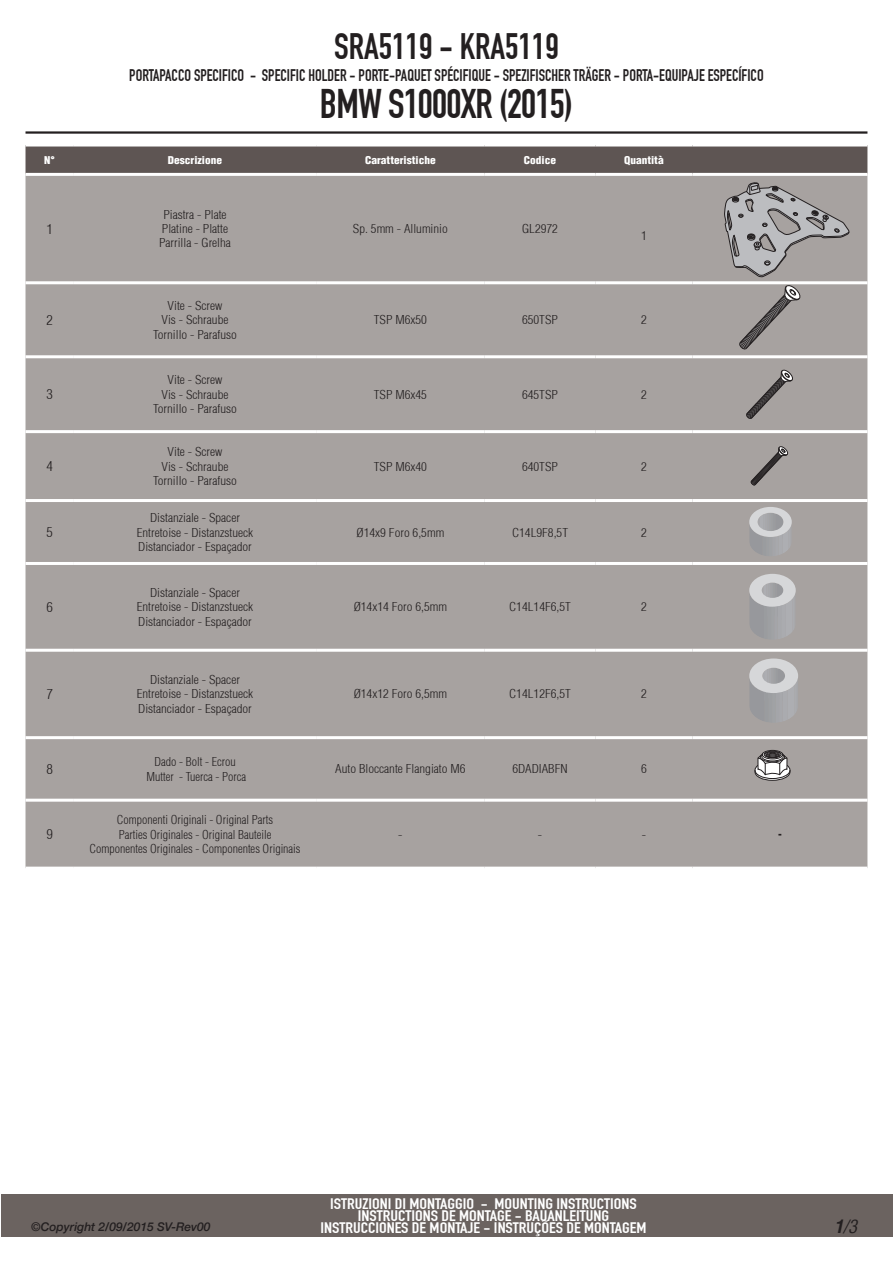
<style>
.page{position:relative;width:893px;height:1263px;background:#fff}
.page>*{position:absolute;margin:0;border:0;box-sizing:border-box;transform-origin:0 0}
.t1{font:40.5px "DIN Engschrift Alternate";letter-spacing:-.02em;color:#231f20}
.t2{font:36px "DIN Engschrift Alternate";color:#231f20}
.t3{font:italic condensed 18px "Helvetica";color:#231f20}
.t4{font:16.5px "DIN Engschrift Alternate";color:#231f20;scale:.95 1}
.t5{font:15px/12px "DIN Engschrift Alternate";color:#fff;text-align:center;scale:1.2 1}
.t6{font:300 condensed 13.5px "Helvetica";color:#231f20;scale:1.08 1}
.t7{font:300 condensed 12px "Helvetica";color:#231f20;scale:1.08 1}
.t8{font:300 condensed 12px "Helvetica";color:#231f20}
.t9{font:italic 500 12px "Helvetica Neue";color:#231f20}
.t10{font:900 condensed 10.5px "Helvetica";color:#fff;scale:1.08 1}
.t11{font:900 condensed 10.5px "Helvetica";color:#231f20;scale:1.08 1}
.s1{font-weight:700}
</style>
<div class="page">
<div style="left:1px;top:1194px;width:891px;height:43px;background:#6b6360"></div>
<hr style="left:26px;top:131px;width:841px;height:3px;background:#231f20">
<div style="left:26px;top:147px;width:841px;height:26px;background:#5e5553"></div>
<div style="left:26px;top:176px;width:841px;height:691px;background:#a7a2a0"></div>
<hr style="left:26px;top:281px;width:48px;height:3px;background:#fff">
<hr style="left:74px;top:281px;width:242px;height:3px;background:#fff">
<hr style="left:316px;top:281px;width:169px;height:3px;background:#fff">
<hr style="left:485px;top:281px;width:110px;height:3px;background:#fff">
<hr style="left:595px;top:281px;width:97px;height:3px;background:#fff">
<hr style="left:26px;top:355px;width:48px;height:3px;background:#fff">
<hr style="left:74px;top:355px;width:242px;height:3px;background:#fff">
<hr style="left:316px;top:355px;width:169px;height:3px;background:#fff">
<hr style="left:485px;top:355px;width:110px;height:3px;background:#fff">
<hr style="left:595px;top:355px;width:97px;height:3px;background:#fff">
<hr style="left:26px;top:430px;width:48px;height:3px;background:#fff">
<hr style="left:74px;top:430px;width:242px;height:3px;background:#fff">
<hr style="left:316px;top:430px;width:169px;height:3px;background:#fff">
<hr style="left:485px;top:430px;width:110px;height:3px;background:#fff">
<hr style="left:595px;top:430px;width:97px;height:3px;background:#fff">
<hr style="left:26px;top:499px;width:48px;height:3px;background:#fff">
<hr style="left:74px;top:499px;width:242px;height:3px;background:#fff">
<hr style="left:316px;top:499px;width:169px;height:3px;background:#fff">
<hr style="left:485px;top:499px;width:110px;height:3px;background:#fff">
<hr style="left:595px;top:499px;width:97px;height:3px;background:#fff">
<hr style="left:26px;top:562px;width:48px;height:3px;background:#fff">
<hr style="left:74px;top:562px;width:242px;height:3px;background:#fff">
<hr style="left:316px;top:562px;width:169px;height:3px;background:#fff">
<hr style="left:485px;top:562px;width:110px;height:3px;background:#fff">
<hr style="left:595px;top:562px;width:97px;height:3px;background:#fff">
<hr style="left:692px;top:562px;width:175px;height:3px;background:#fff">
<hr style="left:26px;top:649px;width:48px;height:3px;background:#fff">
<hr style="left:74px;top:649px;width:242px;height:3px;background:#fff">
<hr style="left:316px;top:649px;width:169px;height:3px;background:#fff">
<hr style="left:485px;top:649px;width:110px;height:3px;background:#fff">
<hr style="left:595px;top:649px;width:97px;height:3px;background:#fff">
<hr style="left:692px;top:649px;width:175px;height:3px;background:#fff">
<hr style="left:26px;top:736px;width:48px;height:3px;background:#fff">
<hr style="left:74px;top:736px;width:242px;height:3px;background:#fff">
<hr style="left:316px;top:736px;width:169px;height:3px;background:#fff">
<hr style="left:485px;top:736px;width:110px;height:3px;background:#fff">
<hr style="left:595px;top:736px;width:97px;height:3px;background:#fff">
<hr style="left:692px;top:736px;width:175px;height:3px;background:#fff">
<hr style="left:26px;top:799px;width:48px;height:3px;background:#fff">
<hr style="left:74px;top:799px;width:242px;height:3px;background:#fff">
<hr style="left:316px;top:799px;width:169px;height:3px;background:#fff">
<hr style="left:485px;top:799px;width:110px;height:3px;background:#fff">
<hr style="left:595px;top:799px;width:97px;height:3px;background:#fff">
<hr style="left:692px;top:799px;width:175px;height:3px;background:#fff">
<hr style="left:692px;top:430px;width:175px;height:3px;background:#fff">
<hr style="left:692px;top:499px;width:175px;height:3px;background:#fff">
<hr style="left:692px;top:281px;width:175px;height:3px;background:#fff">
<hr style="left:692px;top:355px;width:175px;height:3px;background:#fff">
<svg style="left:724px;top:182px;width:126px;height:95px;background:#a19e9e"></svg>
<svg style="left:749px;top:507px;width:44px;height:49px;background:#b1b1b3"></svg>
<svg style="left:749px;top:574px;width:48px;height:66px;background:#b1b1b3"></svg>
<svg style="left:749px;top:658px;width:50px;height:65px;background:#b2b2b4"></svg>
<svg style="left:755px;top:750px;width:35px;height:31px"></svg>
<svg style="left:739px;top:285px;width:62px;height:65px;background:#969290"></svg>
<svg style="left:746px;top:369px;width:47px;height:50px;background:#928d8c"></svg>
<svg style="left:751px;top:446px;width:37px;height:40px"></svg>
<h2 class="t2" style="left:334px;top:25px;width:226px">SRA5119 - KRA5119</h2>
<h3 class="t4" style="left:129px;top:65px;width:669px">PORTAPACCO SPECIFICO - SPECIFIC HOLDER - PORTE-PAQUET SPÉCIFIQUE - SPEZIFISCHER TRÄGER - PORTA-EQUIPAJE ESPECÍFICO</h3>
<h1 class="t1" style="left:320px;top:80px;width:255px">BMW S1000XR (2015)</h1>
<p class="t10" style="left:44px;top:153px;width:12px">N°</p>
<p class="t10" style="left:168px;top:153px;width:52px">Descrizione</p>
<p class="t10" style="left:365px;top:153px;width:67px">Caratteristiche</p>
<p class="t10" style="left:524px;top:153px;width:31px">Codice</p>
<p class="t10" style="left:624px;top:153px;width:38px">Quantità</p>
<p class="t6" style="left:46px;top:220px;width:7px">1</p>
<p class="t7" style="left:163px;top:207px;width:60px">Piastra - Plate</p>
<p class="t7" style="left:162px;top:221px;width:63px">Platine - Platte</p>
<p class="t7" style="left:159px;top:236px;width:68px">Parrilla - Grelha</p>
<p class="t7" style="left:353px;top:221px;width:89px">Sp. 5mm - Alluminio</p>
<p class="t7" style="left:522px;top:221px;width:35px">GL2972</p>
<p class="t7" style="left:641px;top:228px;width:7px">1</p>
<p class="t6" style="left:46px;top:311px;width:7px">2</p>
<p class="t7" style="left:168px;top:298px;width:52px">Vite - Screw</p>
<p class="t7" style="left:162px;top:312px;width:63px">Vis - Schraube</p>
<p class="t7" style="left:153px;top:327px;width:79px">Tornillo - Parafuso</p>
<p class="t7" style="left:374px;top:312px;width:51px">TSP M6x50</p>
<p class="t7" style="left:522px;top:312px;width:35px">650TSP</p>
<p class="t7" style="left:641px;top:312px;width:7px">2</p>
<p class="t6" style="left:46px;top:386px;width:7px">3</p>
<p class="t7" style="left:168px;top:372px;width:52px">Vite - Screw</p>
<p class="t7" style="left:162px;top:387px;width:63px">Vis - Schraube</p>
<p class="t7" style="left:153px;top:401px;width:79px">Tornillo - Parafuso</p>
<p class="t7" style="left:374px;top:387px;width:51px">TSP M6x45</p>
<p class="t7" style="left:522px;top:387px;width:35px">645TSP</p>
<p class="t7" style="left:641px;top:387px;width:7px">2</p>
<p class="t6" style="left:46px;top:458px;width:7px">4</p>
<p class="t7" style="left:168px;top:444px;width:52px">Vite - Screw</p>
<p class="t7" style="left:162px;top:459px;width:63px">Vis - Schraube</p>
<p class="t7" style="left:153px;top:473px;width:79px">Tornillo - Parafuso</p>
<p class="t7" style="left:374px;top:459px;width:51px">TSP M6x40</p>
<p class="t7" style="left:522px;top:459px;width:35px">640TSP</p>
<p class="t7" style="left:641px;top:459px;width:7px">2</p>
<p class="t6" style="left:46px;top:524px;width:7px">5</p>
<p class="t7" style="left:150px;top:510px;width:85px">Distanziale - Spacer</p>
<p class="t7" style="left:137px;top:525px;width:109px">Entretoise - Distanzstueck</p>
<p class="t7" style="left:138px;top:539px;width:107px">Distanciador - Espaçador</p>
<p class="t7" style="left:357px;top:525px;width:83px">Ø14x9 Foro 6,5mm</p>
<p class="t7" style="left:512px;top:525px;width:53px">C14L9F8,5T</p>
<p class="t7" style="left:641px;top:525px;width:7px">2</p>
<p class="t6" style="left:46px;top:599px;width:7px">6</p>
<p class="t7" style="left:150px;top:585px;width:85px">Distanziale - Spacer</p>
<p class="t7" style="left:137px;top:599px;width:109px">Entretoise - Distanzstueck</p>
<p class="t7" style="left:138px;top:614px;width:107px">Distanciador - Espaçador</p>
<p class="t7" style="left:354px;top:599px;width:88px">Ø14x14 Foro 6,5mm</p>
<p class="t7" style="left:509px;top:599px;width:59px">C14L14F6,5T</p>
<p class="t7" style="left:641px;top:599px;width:7px">2</p>
<p class="t6" style="left:46px;top:686px;width:7px">7</p>
<p class="t7" style="left:150px;top:672px;width:85px">Distanziale - Spacer</p>
<p class="t7" style="left:137px;top:687px;width:109px">Entretoise - Distanzstueck</p>
<p class="t7" style="left:138px;top:701px;width:107px">Distanciador - Espaçador</p>
<p class="t7" style="left:354px;top:687px;width:88px">Ø14x12 Foro 6,5mm</p>
<p class="t7" style="left:509px;top:687px;width:59px">C14L12F6,5T</p>
<p class="t7" style="left:641px;top:687px;width:7px">2</p>
<p class="t6" style="left:46px;top:761px;width:7px">8</p>
<p class="t8" style="left:154px;top:754px;width:83px">Dado - Bolt - Ecrou</p>
<p class="t8" style="left:146px;top:769px;width:101px">Mutter - Tuerca - Porca</p>
<p class="t7" style="left:335px;top:761px;width:122px">Auto Bloccante Flangiato M6</p>
<p class="t7" style="left:512px;top:761px;width:53px">6DADIABFN</p>
<p class="t7" style="left:641px;top:761px;width:7px">6</p>
<p class="t6" style="left:46px;top:826px;width:7px">9</p>
<p class="t8" style="left:117px;top:812px;width:158px">Componenti Originali - Original Parts</p>
<p class="t8" style="left:119px;top:827px;width:154px">Parties Originales - Original Bauteile</p>
<p class="t8" style="left:89px;top:841px;width:213px">Componentes Originales - Componentes Originais</p>
<p class="t7" style="left:398px;top:827px;width:5px">-</p>
<p class="t7" style="left:538px;top:827px;width:5px">-</p>
<p class="t7" style="left:642px;top:827px;width:5px">-</p>
<p class="t11" style="left:778px;top:827px;width:5px">-</p>
<p class="t9" style="left:31px;top:1220px;width:181px">©Copyright 2/09/2015 SV-Rev00</p>
<p class="t5" style="left:320px;top:1197px;width:273px">ISTRUZIONI DI MONTAGGIO - MOUNTING INSTRUCTIONS<br>INSTRUCTIONS DE MONTAGE - BAUANLEITUNG<br>INSTRUCCIONES DE MONTAJE - INSTRUÇÕES DE MONTAGEM</p>
<p class="t3" style="left:834px;top:1215px;width:25px"><span class="s1">1</span>/3</p>
</div>
